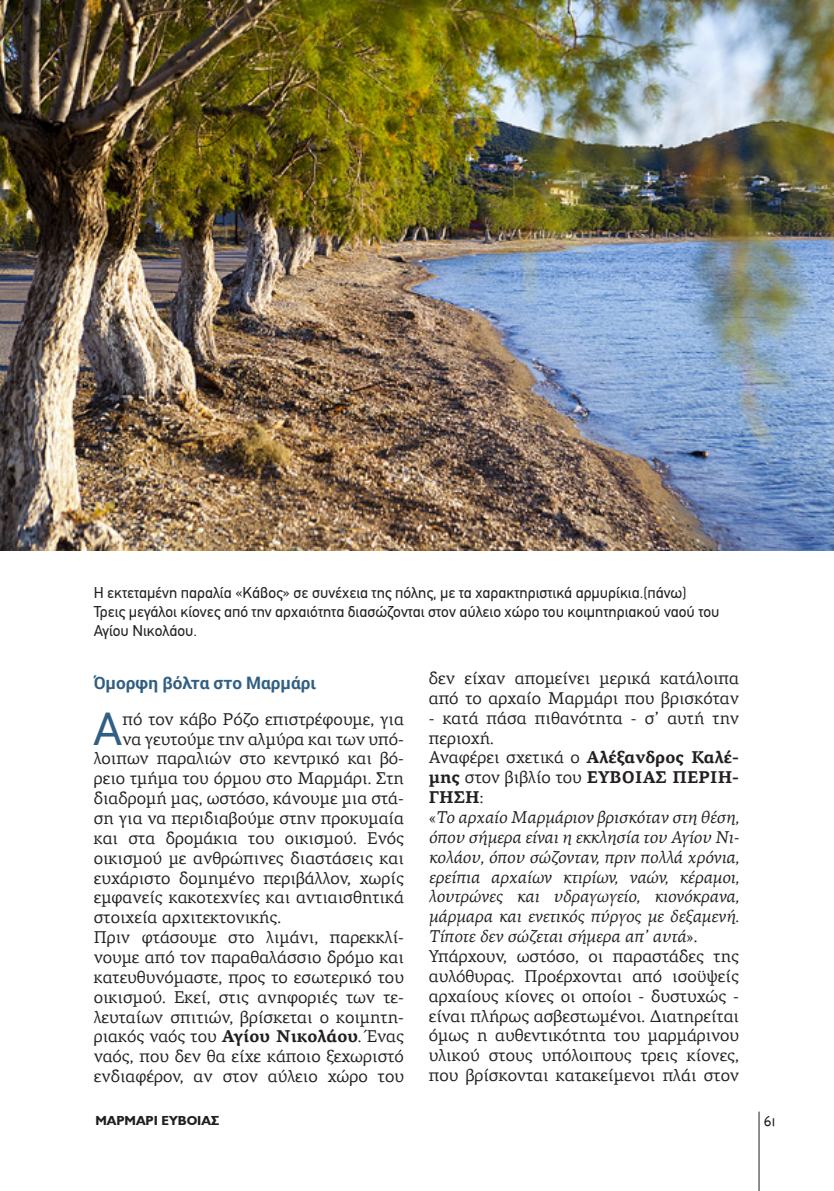
<style>
.page{position:relative;width:834px;height:1191px;background:#fff}
.page>*{position:absolute;margin:0;border:0;box-sizing:border-box;transform-origin:0 0}
.t1{font:45.15px "Roboto";color:#315f83}
.t2{font:17.15px/19.8px "PF Agora Serif Pro";color:#231f20}
.t3{font:700 17.15px "Roboto";color:#315f83}
.t4{font:300 16.62px "Triplex Greek";color:#231f20}
.t5{font:15.75px/18.9px "PF Din Text";color:#231f20}
.t6{font:700 13.12px "CF Jeckyl";color:#231f20}
.s1{font-weight:700}
.s2{font-style:italic}
</style>
<div class="page">
<hr style="left:758px;top:1111px;width:1px;height:80px;background:#231f20">
<img style="left:0;top:0;width:833px;height:550px">
<p class="t5" style="left:94px;top:583px;width:627px">Η εκτεταμένη παραλία «Κάβος» σε συνέχεια της πόλης, με τα χαρακτηριστικά αρμυρίκια.(πάνω)<br>Τρεις μεγάλοι κίονες από την αρχαιότητα διασώζονται στον αύλειο χώρο του κοιμητηριακού ναού του<br>Αγίου Νικολάου.</p>
<p class="t3" style="left:94px;top:671px;width:224px">Όμορφη βόλτα στο Μαρμάρι</p>
<h1 class="t1" style="left:93px;top:697px;width:31px">Α</h1>
<p class="t2" style="left:122px;top:709px;width:283px">πό τον κάβο Ρόζο επιστρέφουμε, για</p>
<p class="t2" style="left:122px;top:729px;width:283px">να γευτούμε την αλμύρα και των υπό-</p>
<p class="t2" style="left:94px;top:749px;width:312px">λοιπων παραλιών στο κεντρικό και βό-</p>
<p class="t2" style="left:94px;top:768px;width:312px">ρειο τμήμα του όρμου στο Μαρμάρι. Στη</p>
<p class="t2" style="left:94px;top:788px;width:312px">διαδρομή μας, ωστόσο, κάνουμε μια στά-</p>
<p class="t2" style="left:94px;top:808px;width:312px">ση για να περιδιαβούμε στην προκυμαία</p>
<p class="t2" style="left:94px;top:828px;width:312px">και στα δρομάκια του οικισμού. Ενός</p>
<p class="t2" style="left:94px;top:848px;width:312px">οικισμού με ανθρώπινες διαστάσεις και</p>
<p class="t2" style="left:94px;top:868px;width:312px">ευχάριστο δομημένο περιβάλλον, χωρίς</p>
<p class="t2" style="left:94px;top:887px;width:312px">εμφανείς κακοτεχνίες και αντιαισθητικά</p>
<p class="t2" style="left:94px;top:907px;width:189px">στοιχεία αρχιτεκτονικής.</p>
<p class="t2" style="left:94px;top:927px;width:312px">Πριν φτάσουμε στο λιμάνι, παρεκκλί-</p>
<p class="t2" style="left:94px;top:947px;width:312px">νουμε από τον παραθαλάσσιο δρόμο και</p>
<p class="t2" style="left:94px;top:967px;width:312px">κατευθυνόμαστε, προς το εσωτερικό του</p>
<p class="t2" style="left:94px;top:987px;width:312px">οικισμού. Εκεί, στις ανηφοριές των τε-</p>
<p class="t2" style="left:94px;top:1006px;width:312px">λευταίων σπιτιών, βρίσκεται ο κοιμητη-</p>
<p class="t2" style="left:94px;top:1026px;width:312px">ριακός ναός του <span class="s1">Αγίου Νικολάου</span>. Ένας</p>
<p class="t2" style="left:94px;top:1046px;width:312px">ναός, που δεν θα είχε κάποιο ξεχωριστό</p>
<p class="t2" style="left:94px;top:1066px;width:312px">ενδιαφέρον, αν στον αύλειο χώρο του</p>
<p class="t2" style="left:428px;top:668px;width:312px">δεν είχαν απομείνει μερικά κατάλοιπα από το αρχαίο Μαρμάρι που βρισκόταν</p>
<p class="t2" style="left:428px;top:708px;width:312px">- κατά πάσα πιθανότητα - σ’ αυτή την περιοχή.<br>Αναφέρει σχετικά ο <span class="s1">Αλέξανδρος Καλέ&shy;μης</span> στον βιβλίο του <span class="s1">ΕΥΒΟΙΑΣ ΠΕΡΙΗ-ΓΗΣΗ</span>:<br>«<span class="s2">Το αρχαίο Μαρμάριον βρισκόταν στη θέση, όπου σήμερα είναι η εκκλησία του Αγίου Νι&shy;κολάου, όπου σώζονταν, πριν πολλά χρόνια, ερείπια αρχαίων κτιρίων, ναών, κέραμοι, λουτρώνες και υδραγωγείο, κιονόκρανα, μάρμαρα και ενετικός πύργος με δεξαμενή.<br>Τίποτε δεν σώζεται σήμερα απ’ αυτά</span>».<br>Υπάρχουν, ωστόσο, οι παραστάδες της αυλόθυρας. Προέρχονται από ισοϋψείς αρχαίους κίονες οι οποίοι - δυστυχώς - είναι πλήρως ασβεστωμένοι. Διατηρείται όμως η αυθεντικότητα του μαρμάρινου υλικού στους υπόλοιπους τρεις κίονες, που βρίσκονται κατακείμενοι πλάι στον</p>
<p class="t6" style="left:95px;top:1110px;width:126px">μαρμαρι ευβοιασ</p>
<p class="t4" style="left:763px;top:1113px;width:13px">61</p>
</div>
